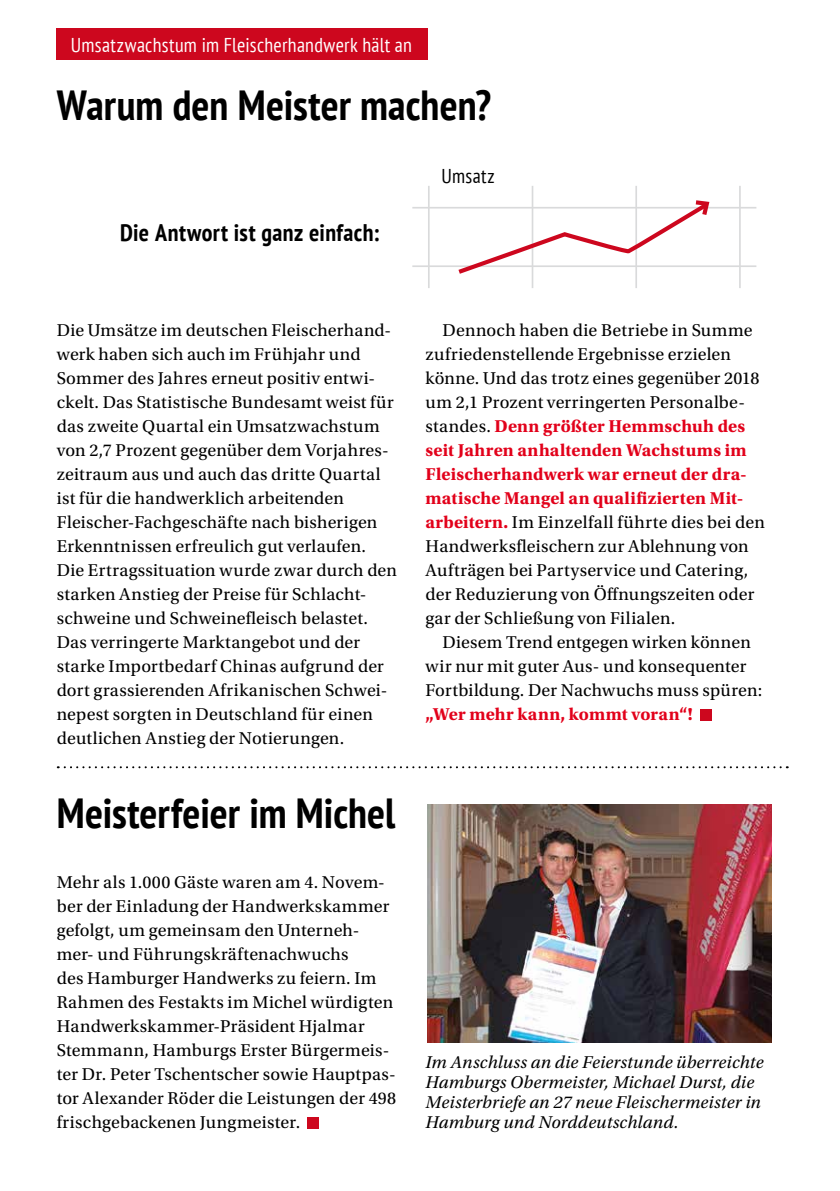
<style>
.page{position:relative;width:840px;height:1191px;background:#fff}
.page>*{position:absolute;margin:0;border:0;box-sizing:border-box;transform-origin:0 0}
.t1{font:700 condensed 42px "PT Sans";color:#000}
.t2{font:700 condensed 24px "PT Sans";letter-spacing:.02em;color:#000}
.t3{font:condensed 20px "PT Sans";letter-spacing:.015em;color:#fff}
.t4{font:condensed 20px "PT Sans";letter-spacing:.02em;color:#000}
.t5{font:18px/24px "Utopia Std";letter-spacing:.015em;color:#000}
.t6{font:italic 18px/20px "Utopia Std";letter-spacing:.01em;color:#000}
.t7{font:700 18px "Utopia Std";letter-spacing:.01em;color:#e2001a}
.s1{font-weight:700;color:#e2001a}
</style>
<div class="page">
<div style="left:307px;top:1117px;width:12px;height:11px;background:#cd071e"></div>
<div style="left:699px;top:709px;width:12px;height:11px;background:#cd071e"></div>
<img style="left:427px;top:804px;width:344px;height:238px">
<svg style="left:58px;top:766px;width:722px;height:2px"></svg>
<div style="left:57px;top:28px;width:370px;height:32px;background:#cd071e"></div>
<hr style="left:412px;top:207px;width:344px;height:1px;background:#d9dadb">
<hr style="left:412px;top:265px;width:344px;height:2px;background:#d9dadb">
<hr style="left:428px;top:186px;width:1px;height:102px;background:#d9dadb">
<hr style="left:531px;top:186px;width:2px;height:102px;background:#d9dadb">
<hr style="left:635px;top:186px;width:1px;height:102px;background:#d9dadb">
<hr style="left:738px;top:186px;width:2px;height:102px;background:#d9dadb">
<svg style="left:453px;top:198px;width:258px;height:79px"></svg>
<p class="t3" style="left:71px;top:32px;width:342px">Umsatzwachstum im Fleischerhandwerk hält an</p>
<h1 class="t1" style="left:57px;top:78px;width:436px">Warum den Meister machen?</h1>
<h2 class="t2" style="left:120px;top:216px;width:260px">Die Antwort ist ganz einfach:</h2>
<p class="t4" style="left:441px;top:163px;width:55px">Umsatz</p>
<p class="t5" style="left:57px;top:318px;width:341px">Die Umsätze im deutschen Fleischerhand&shy;werk haben sich auch im Frühjahr und Sommer des Jahres erneut positiv entwi&shy;ckelt. Das Statistische Bundesamt weist für das zweite Quartal ein Umsatzwachstum von 2,7 Prozent gegenüber dem Vorjahres&shy;zeitraum aus und auch das dritte Quartal ist für die handwerklich arbeitenden Fleischer-Fachgeschäfte nach bisherigen Erkenntnissen erfreulich gut verlaufen.<br>Die Ertragssituation wurde zwar durch den starken Anstieg der Preise für Schlacht&shy;schweine und Schweinefleisch belastet.<br>Das verringerte Marktangebot und der starke Importbedarf Chinas aufgrund der dort grassierenden Afrikanischen Schwei&shy;nepest sorgten in Deutschland für einen deutlichen Anstieg der Notierungen.</p>
<h1 class="t1" style="left:57px;top:785px;width:340px">Meisterfeier im Michel</h1>
<p class="t5" style="left:57px;top:870px;width:341px">Mehr als 1.000 Gäste waren am 4. Novem&shy;ber der Einladung der Handwerkskammer gefolgt, um gemeinsam den Unterneh&shy;mer- und Führungskräftenachwuchs<br>des Hamburger Handwerks zu feiern. Im Rahmen des Festakts im Michel würdigten Handwerkskammer-Präsident Hjalmar Stemmann, Hamburgs Erster Bürgermeis&shy;ter Dr. Peter Tschentscher sowie Hauptpas&shy;tor Alexander Röder die Leistungen der 498 frischgebackenen Jungmeister.</p>
<p class="t5" style="left:425px;top:318px;width:341px;text-indent:17px">Dennoch haben die Betriebe in Summe zufriedenstellende Ergebnisse erzielen könne. Und das trotz eines gegenüber 2018 um 2,1 Prozent verringerten Personalbe&shy;standes. <span class="s1">Denn größter Hemmschuh des seit Jahren anhaltenden Wachstums im Fleischerhandwerk war erneut der dra&shy;matische Mangel an qualifizierten Mit&shy;arbeitern.</span> Im Einzelfall führte dies bei den Handwerksfleischern zur Ablehnung von Aufträgen bei Partyservice und Catering, der Reduzierung von Öffnungszeiten oder gar der Schließung von Filialen.</p>
<p class="t5" style="left:425px;top:630px;width:338px;text-indent:17px">Diesem Trend entgegen wirken können wir nur mit guter Aus- und konsequenter<br>Fortbildung. Der Nachwuchs muss spüren:</p>
<p class="t7" style="left:425px;top:704px;width:269px">„Wer mehr kann, kommt voran“!</p>
<p class="t6" style="left:425px;top:1052px;width:339px">Im Anschluss an die Feierstunde überreichte Hamburgs Obermeister, Michael Durst, die Meisterbriefe an 27 neue Fleischermeister in Hamburg und Norddeutschland.</p>
</div>
